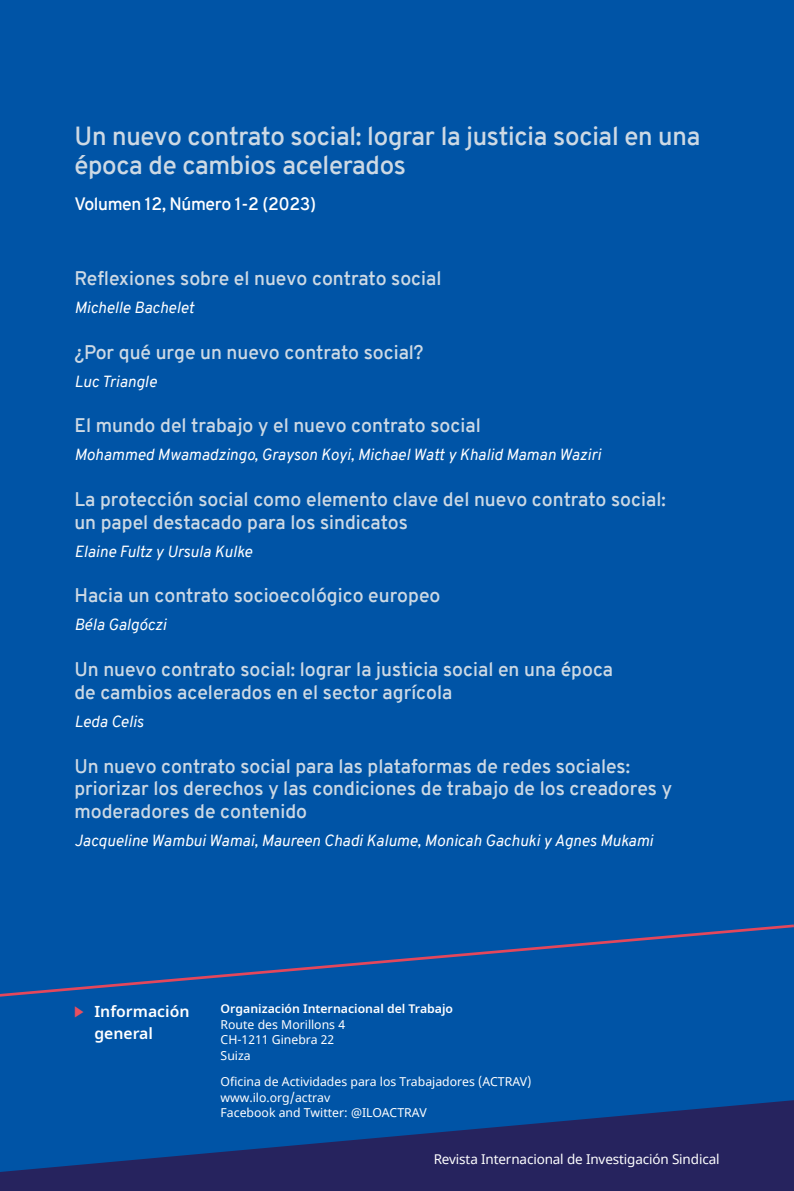
<style>
.page{position:relative;width:794px;height:1191px;background:#0054a6}
.page>*{position:absolute;margin:0;border:0;box-sizing:border-box;transform-origin:0 0}
.t1{font:600 25.55px/29.6px "Overpass";letter-spacing:-.01em;color:#cdd9e4}
.t2{font:600 19.25px/22.8px "Overpass";color:#cdd9e4}
.t3{font:600 17.5px "Overpass";letter-spacing:-.02em;color:#fff}
.t4{font:italic 15.75px "Overpass";color:#fff}
.t5{font:600 15.75px/22.9px "Noto Sans";color:#fff}
.t6{font:13.47px "Noto Sans";letter-spacing:-.01em;color:#fff}
.t7{font:12.25px/15.8px "Noto Sans";color:#fff}
.t8{font:600 12.25px "Noto Sans";color:#fff}
</style>
<div class="page">
<svg style="left:0;top:924px;width:794px;height:73px"></svg>
<svg style="left:0;top:1100px;width:794px;height:74px;fill:#26235e"></svg>
<div style="left:0;top:1174px;width:794px;height:17px;background:#26235e"></div>
<h1 class="t1" style="left:74px;top:121px;width:627px">Un nuevo contrato social: lograr la justicia social en una época de cambios acelerados</h1>
<p class="t3" style="left:74px;top:191px;width:243px">Volumen 12, Número 1-2 (2023)</p>
<p class="t2" style="left:74px;top:267px;width:368px">Reflexiones sobre el nuevo contrato social</p>
<p class="t4" style="left:74px;top:296px;width:121px">Michelle Bachelet</p>
<p class="t2" style="left:74px;top:340px;width:351px">¿Por qué urge un nuevo contrato social?</p>
<p class="t4" style="left:74px;top:370px;width:84px">Luc Triangle</p>
<p class="t2" style="left:74px;top:414px;width:408px">El mundo del trabajo y el nuevo contrato social</p>
<p class="t4" style="left:74px;top:443px;width:528px">Mohammed Mwamadzingo, Grayson Koyi, Michael Watt y Khalid Maman Waziri</p>
<p class="t2" style="left:74px;top:488px;width:593px">La protección social como elemento clave del nuevo contrato social: un papel destacado para los sindicatos</p>
<p class="t4" style="left:74px;top:540px;width:179px">Elaine Fultz y Ursula Kulke</p>
<p class="t2" style="left:74px;top:584px;width:367px">Hacia un contrato socioecológico europeo</p>
<p class="t4" style="left:74px;top:613px;width:93px">Béla Galgóczi</p>
<p class="t2" style="left:74px;top:658px;width:540px">Un nuevo contrato social: lograr la justicia social en una época de cambios acelerados en el sector agrícola</p>
<p class="t4" style="left:74px;top:710px;width:71px">Leda Celis</p>
<p class="t2" style="left:74px;top:754px;width:599px">Un nuevo contrato social para las plataformas de redes sociales: priorizar los derechos y las condiciones de trabajo de los creadores y moderadores de contenido</p>
<p class="t4" style="left:74px;top:829px;width:580px">Jacqueline Wambui Wamai, Maureen Chadi Kalume, Monicah Gachuki y Agnes Mukami</p>
<p class="t5" style="left:94px;top:999px;width:97px;text-indent:-20px"><sub>8</sub> Información general</p>
<p class="t8" style="left:221px;top:999px;width:234px">Organización Internacional del Trabajo</p>
<p class="t7" style="left:221px;top:1016px;width:126px">Route des Morillons 4<br>CH-1211 Ginebra 22<br>Suiza</p>
<p class="t7" style="left:221px;top:1073px;width:312px">Oficina de Actividades para los Trabajadores (ACTRAV) www.ilo.org/actrav<br>Facebook and Twitter: @ILOACTRAV</p>
<p class="t6" style="left:434px;top:1150px;width:287px">Revista Internacional de Investigación Sindical</p>
</div>
